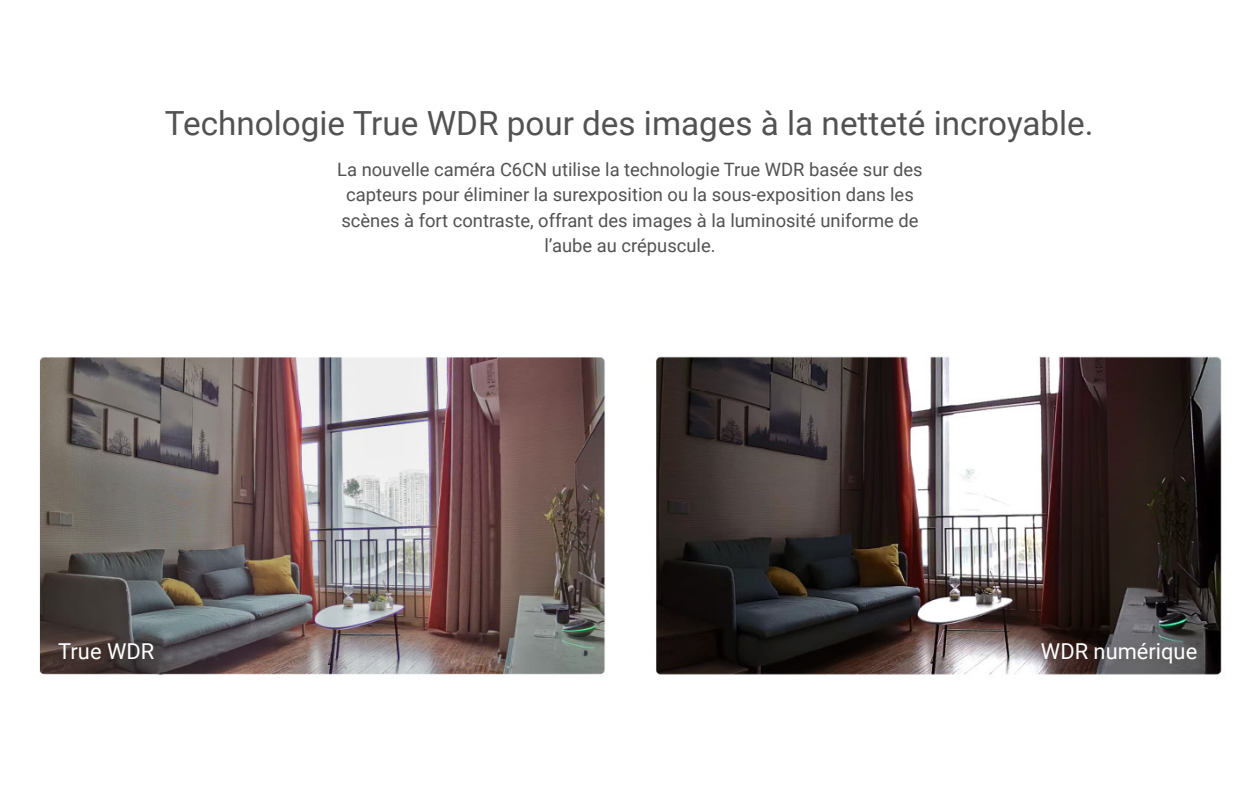
<style>
.page{position:relative;width:1260px;height:788px;background:#fff}
.page>*{position:absolute;margin:0;border:0;box-sizing:border-box;transform-origin:0 0}
.t1{font:33.25px "Roboto";color:#525253}
.t2{font:21.88px "Roboto";color:#fff}
.t3{font:18.38px/25.6px "Roboto";color:#525253;text-align:center}
</style>
<div class="page">
<img style="left:39px;top:356px;width:1183px;height:320px">
<h1 class="t1" style="left:165px;top:100px;width:930px">Technologie True WDR pour des images à la netteté incroyable.</h1>
<p class="t3" style="left:337px;top:156px;width:587px">La nouvelle caméra C6CN utilise la technologie True WDR basée sur des capteurs pour éliminer la surexposition ou la sous-exposition dans les scènes à fort contraste, offrant des images à la luminosité uniforme de l’aube au crépuscule.</p>
<p class="t2" style="left:58px;top:636px;width:97px">True WDR</p>
<p class="t2" style="left:1041px;top:636px;width:158px">WDR numérique</p>
</div>
